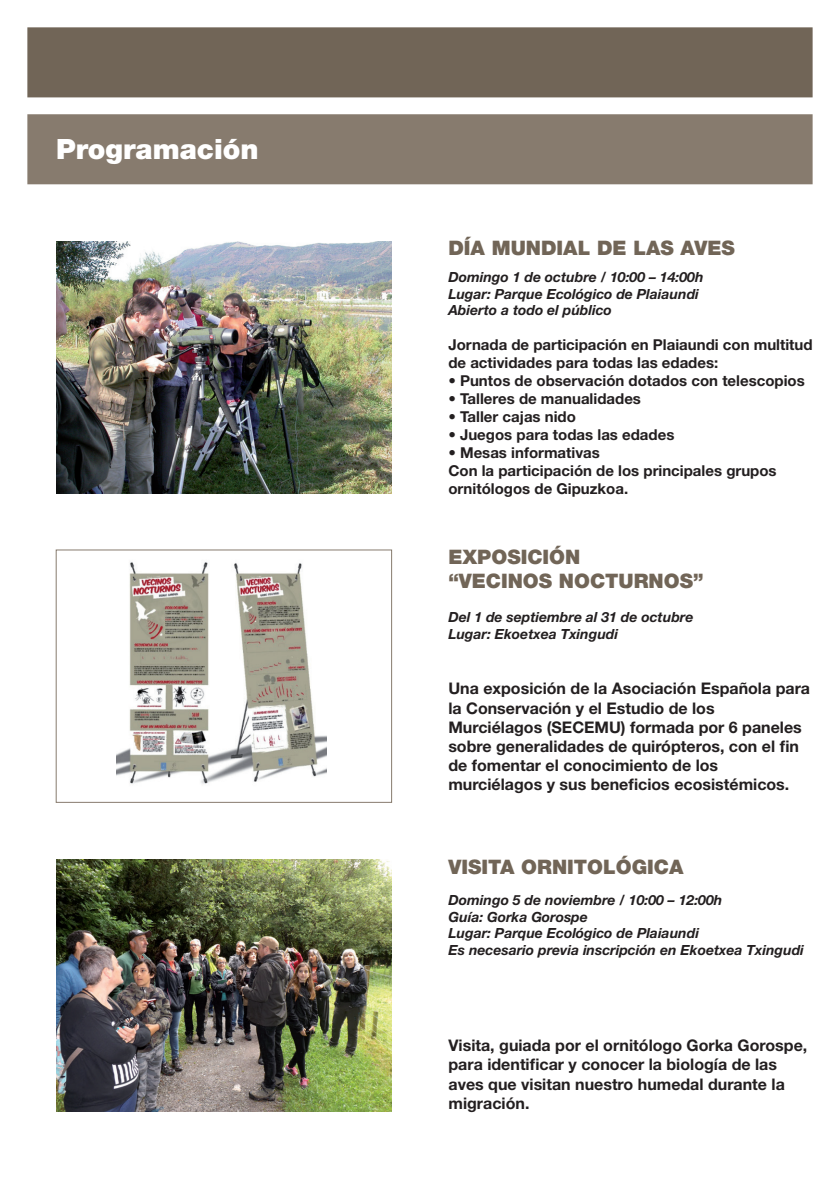
<style>
.page{position:relative;width:840px;height:1191px;background:#fff}
.page>*{position:absolute;margin:0;border:0;box-sizing:border-box;transform-origin:0 0}
.t1{font:900 28px "Helvetica Neue LT Std";color:#fff}
.t2{font:900 20px/24px "Helvetica Neue LT Std";color:#716557}
.t3{font:700 16px/19.2px "Helvetica Neue LT Std";color:#231f20}
.t4{font:700 15px/18px "Helvetica Neue LT Std";color:#231f20}
.t5{font:italic 700 14px/16.8px "Helvetica Neue LT Std";color:#231f20}
</style>
<div class="page">
<div style="left:27px;top:27px;width:785px;height:70px;background:#716557;border:2px solid #716557"></div>
<div style="left:27px;top:114px;width:785px;height:70px;background:#877b6e;border:2px solid #877b6e"></div>
<img style="left:56px;top:241px;width:335px;height:252px">
<img style="left:117px;top:562px;width:209px;height:222px">
<img style="left:56px;top:859px;width:335px;height:252px">
<h1 class="t1" style="left:56px;top:133px;width:204px">Programación</h1>
<p class="t2" style="left:448px;top:236px;width:288px">DÍA MUNDIAL DE LAS AVES</p>
<p class="t5" style="left:448px;top:268px;width:256px">Domingo 1 de octubre / 10:00 – 14:00h<br>Lugar: Parque Ecológico de Plaiaundi<br>Abierto a todo el público</p>
<p class="t4" style="left:448px;top:335px;width:365px">Jornada de participación en Plaiaundi con multitud de actividades para todas las edades:</p>
<p class="t4" style="left:448px;top:371px;width:358px">• Puntos de observación dotados con telescopios</p>
<p class="t4" style="left:448px;top:389px;width:194px">• Talleres de manualidades</p>
<p class="t4" style="left:448px;top:407px;width:129px">• Taller cajas nido</p>
<p class="t4" style="left:448px;top:425px;width:227px">• Juegos para todas las edades</p>
<p class="t4" style="left:448px;top:443px;width:329px">• Mesas informativas<br>Con la participación de los principales grupos ornitólogos de Gipuzkoa.</p>
<p class="t2" style="left:448px;top:545px;width:256px">EXPOSICIÓN<br>“VECINOS NOCTURNOS”</p>
<p class="t5" style="left:448px;top:608px;width:246px">Del 1 de septiembre al 31 de octubre<br>Lugar: Ekoetxea Txingudi</p>
<p class="t3" style="left:448px;top:679px;width:363px">Una exposición de la Asociación Española para la Conservación y el Estudio de los Murciélagos (SECEMU) formada por 6 paneles sobre generalidades de quirópteros, con el fin de fomentar el conocimiento de los murciélagos y sus beneficios ecosistémicos.</p>
<p class="t2" style="left:448px;top:854px;width:236px">VISITA ORNITOLÓGICA</p>
<p class="t5" style="left:448px;top:891px;width:356px">Domingo 5 de noviembre / 10:00 – 12:00h<br>Guía: Gorka Gorospe<br>Lugar: Parque Ecológico de Plaiaundi<br>Es necesario previa inscripción en Ekoetxea Txingudi</p>
<p class="t3" style="left:448px;top:1035px;width:360px">Visita, guiada por el ornitólogo Gorka Gorospe, para identificar y conocer la biología de las aves que visitan nuestro humedal durante la migración.</p>
</div>
